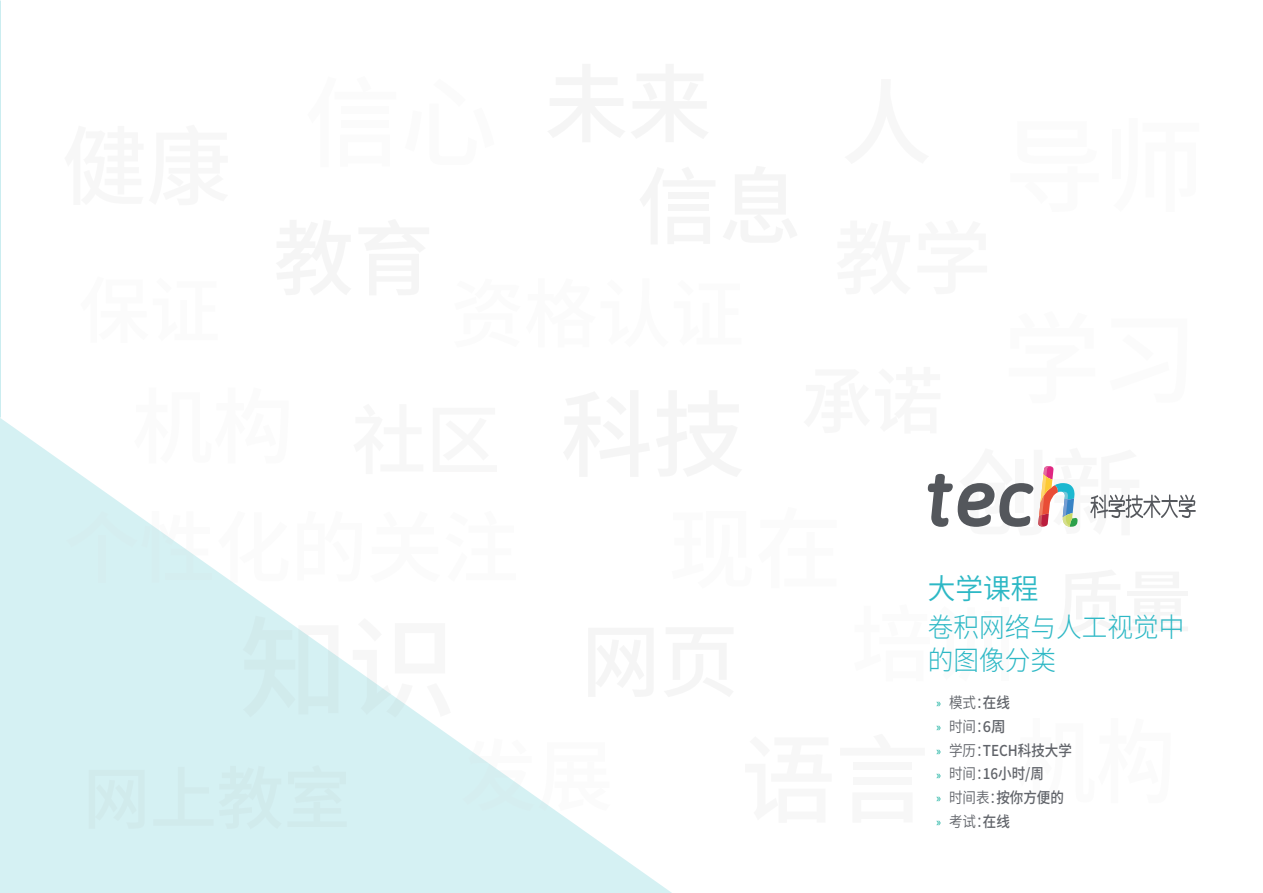
<style>
.page{position:relative;width:1263px;height:893px;background:#fff}
.page>*{position:absolute;margin:0;border:0;box-sizing:border-box;transform-origin:0 0}
.t1{font:28.5px "Source Han Sans CN";color:#2db8c5}
.t2{font:300 27px/33px "Source Han Sans CN";color:#2db8c5;scale:.95 1}
.t3{font:500 15px/23.7px "Source Han Sans CN";color:#61646a;scale:.9 1}
.s1{font-family:"Myriad Pro";font-weight:400;font-size:12px;color:#00a996}
.s2{font-weight:400}
</style>
<div class="page">
<svg style="left:0;top:418px;width:672px;height:475px;fill:#d5f1f3"></svg>
<div style="left:341px;top:120px;width:48px;height:8px;background:#fbfbfb"></div>
<div style="left:341px;top:106px;width:48px;height:8px;background:#fbfbfb"></div>
<div style="left:669px;top:204px;width:40px;height:7px;background:#f5f5f5"></div>
<div style="left:669px;top:192px;width:40px;height:7px;background:#f5f5f5"></div>
<svg style="left:134px;top:418px;width:155px;height:46px"></svg>
<svg style="left:656px;top:418px;width:16px;height:59px"></svg>
<svg style="left:563px;top:418px;width:87px;height:59px"></svg>
<svg style="left:433px;top:418px;width:64px;height:54px"></svg>
<svg style="left:353px;top:418px;width:70px;height:56px"></svg>
<svg style="left:446px;top:511px;width:70px;height:71px"></svg>
<svg style="left:370px;top:511px;width:70px;height:72px"></svg>
<svg style="left:297px;top:511px;width:65px;height:71px"></svg>
<svg style="left:218px;top:511px;width:71px;height:72px"></svg>
<svg style="left:66px;top:511px;width:146px;height:71px"></svg>
<div style="left:98px;top:535px;width:7px;height:47px;background:#d5eef0"></div>
<svg style="left:353px;top:618px;width:98px;height:99px"></svg>
<svg style="left:243px;top:616px;width:95px;height:101px;background:#d8eff1"></svg>
<div style="left:1127px;top:591px;width:61px;height:5px;background:#f5f5f5"></div>
<svg style="left:462px;top:738px;width:148px;height:73px"></svg>
<svg style="left:664px;top:627px;width:8px;height:70px"></svg>
<svg style="left:588px;top:628px;width:66px;height:69px"></svg>
<div style="left:1001px;top:607px;width:7px;height:73px;background:#fbfbfb"></div>
<div style="left:984px;top:611px;width:7px;height:60px;background:#fbfbfb"></div>
<div style="left:153px;top:765px;width:194px;height:64px;background:#d5f1f3"></div>
<div style="left:89px;top:770px;width:56px;height:59px;background:#d2ecee"></div>
<div style="left:853px;top:762px;width:58px;height:8px;background:#f7f7f7"></div>
<div style="left:853px;top:777px;width:58px;height:7px;background:#f7f7f7"></div>
<svg style="left:928px;top:466px;width:268px;height:61px"></svg>
<h1 class="t1" style="left:928px;top:573px;width:112px">大学课程</h1>
<h2 class="t2" style="left:928px;top:611px;width:271px">卷积网络与人工视觉中的图像分类</h2>
<p class="t3" style="left:936px;top:691px;width:152px"><span class="s1">»</span> <span class="s2">模式：</span>在线<br><span class="s1">»</span> <span class="s2">时间：</span>6周<br><span class="s1">»</span> <span class="s2">学历：</span>TECH科技大学<span class="s1">»</span> <span class="s2">时间：</span>16小时/周<br><span class="s1">»</span> <span class="s2">时间表：</span>按你方便的<span class="s1">»</span> <span class="s2">考试：</span>在线</p>
</div>
